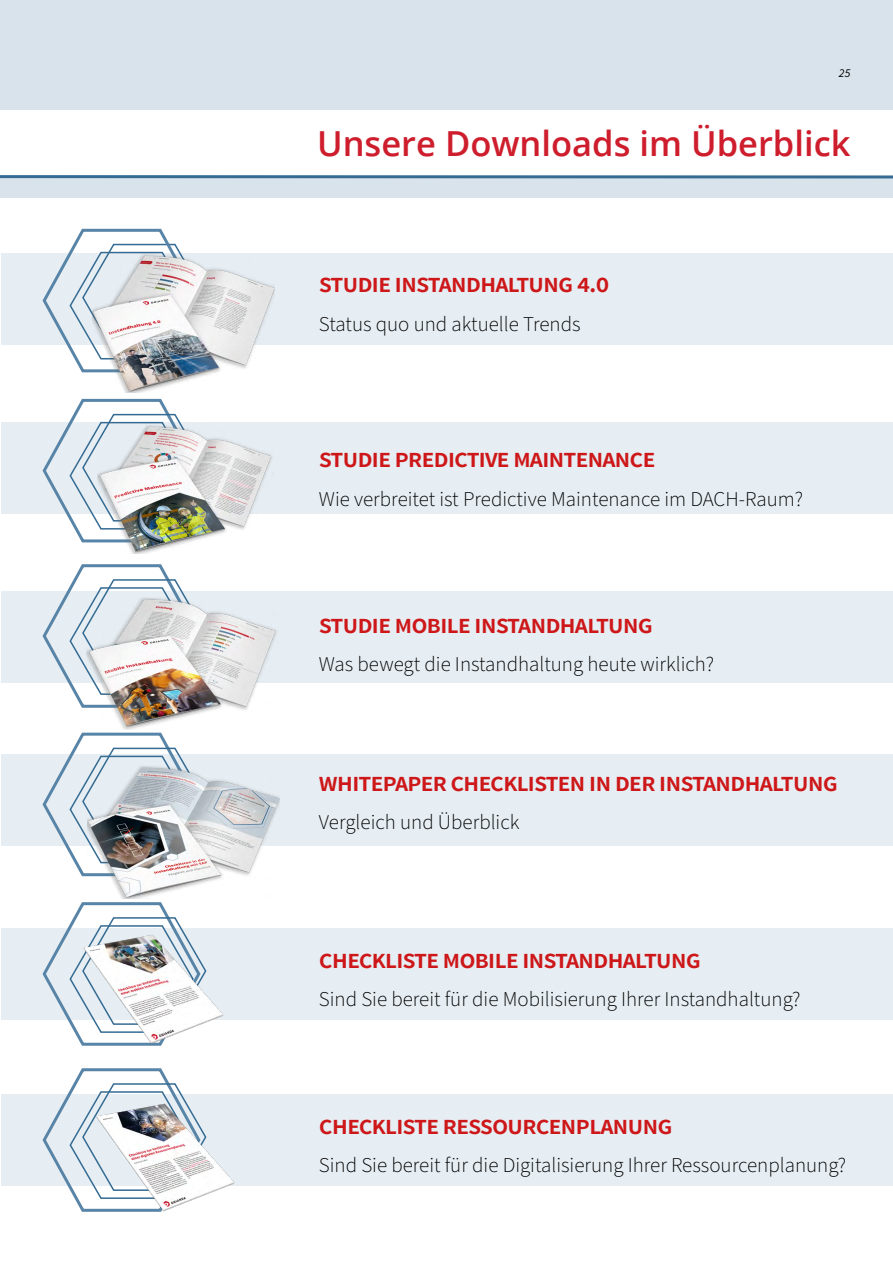
<style>
.page{position:relative;width:893px;height:1263px;background:#fff}
.page>*{position:absolute;margin:0;border:0;box-sizing:border-box;transform-origin:0 0}
.t1{font:600 34.5px "Open Sans";color:#ce1d2c}
.t2{font:600 27px "Source Sans Pro";letter-spacing:-.04em;color:#cd1719}
.t3{font:300 21px "Source Sans Pro";color:#000}
.t4{font:italic 12px "Source Sans Pro";color:#000}
</style>
<div class="page">
<div style="left:0;top:0;width:893px;height:198px;background:#d9e3eb"></div>
<div style="left:0;top:110px;width:893px;height:67px;background:#fff"></div>
<svg style="left:0;top:175px;width:893px;height:4px;background:#608aaa"></svg>
<div style="left:2px;top:423px;width:891px;height:91px;background:#e7eef3"></div>
<svg style="left:41px;top:398px;width:166px;height:145px"></svg>
<img style="left:98px;top:424px;width:174px;height:130px">
<div style="left:2px;top:591px;width:891px;height:91px;background:#e7eef3"></div>
<svg style="left:41px;top:564px;width:145px;height:144px"></svg>
<img style="left:87px;top:598px;width:191px;height:131px">
<div style="left:2px;top:754px;width:891px;height:91px;background:#e7eef3"></div>
<svg style="left:41px;top:732px;width:145px;height:145px"></svg>
<img style="left:88px;top:765px;width:191px;height:133px">
<div style="left:2px;top:928px;width:891px;height:91px;background:#e7eef3"></div>
<svg style="left:41px;top:902px;width:140px;height:144px"></svg>
<img style="left:73px;top:927px;width:158px;height:118px">
<div style="left:2px;top:1094px;width:891px;height:91px;background:#e7eef3"></div>
<svg style="left:41px;top:1068px;width:141px;height:144px"></svg>
<img style="left:87px;top:1095px;width:156px;height:117px">
<div style="left:2px;top:253px;width:891px;height:91px;background:#e7eef3"></div>
<svg style="left:41px;top:228px;width:141px;height:145px"></svg>
<img style="left:93px;top:254px;width:181px;height:139px">
<p class="t4" style="left:839px;top:65px;width:13px">25</p>
<h1 class="t1" style="left:317px;top:120px;width:535px">Unsere Downloads im Überblick</h1>
<p class="t2" style="left:319px;top:265px;width:292px">Studi e Instandhaltung 4.0</p>
<p class="t3" style="left:319px;top:310px;width:263px">Status quo und aktuelle Trends</p>
<p class="t2" style="left:319px;top:440px;width:338px">Studi e Predictive mai ntenance</p>
<p class="t3" style="left:319px;top:485px;width:486px">Wie verbreitet ist Predictive Maintenance im DACH-Raum?</p>
<p class="t2" style="left:319px;top:606px;width:336px">Studi e Mobi le Instandhaltung</p>
<p class="t3" style="left:319px;top:650px;width:397px">Was bewegt die Instandhaltung heute wirklich?</p>
<p class="t2" style="left:319px;top:764px;width:520px">Whitepaper Checklisten i n der Instandhaltung</p>
<p class="t3" style="left:319px;top:808px;width:202px">Vergleich und Überblick</p>
<p class="t2" style="left:319px;top:941px;width:384px">Checkliste Mobi le Instandhaltung</p>
<p class="t3" style="left:319px;top:985px;width:483px">Sind Sie bereit für die Mobilisierung Ihrer Instandhaltung?</p>
<p class="t2" style="left:319px;top:1107px;width:355px">Checkliste ressourcenplanung</p>
<p class="t3" style="left:319px;top:1151px;width:529px">Sind Sie bereit für die Digitalisierung Ihrer Ressourcenplanung?</p>
</div>
